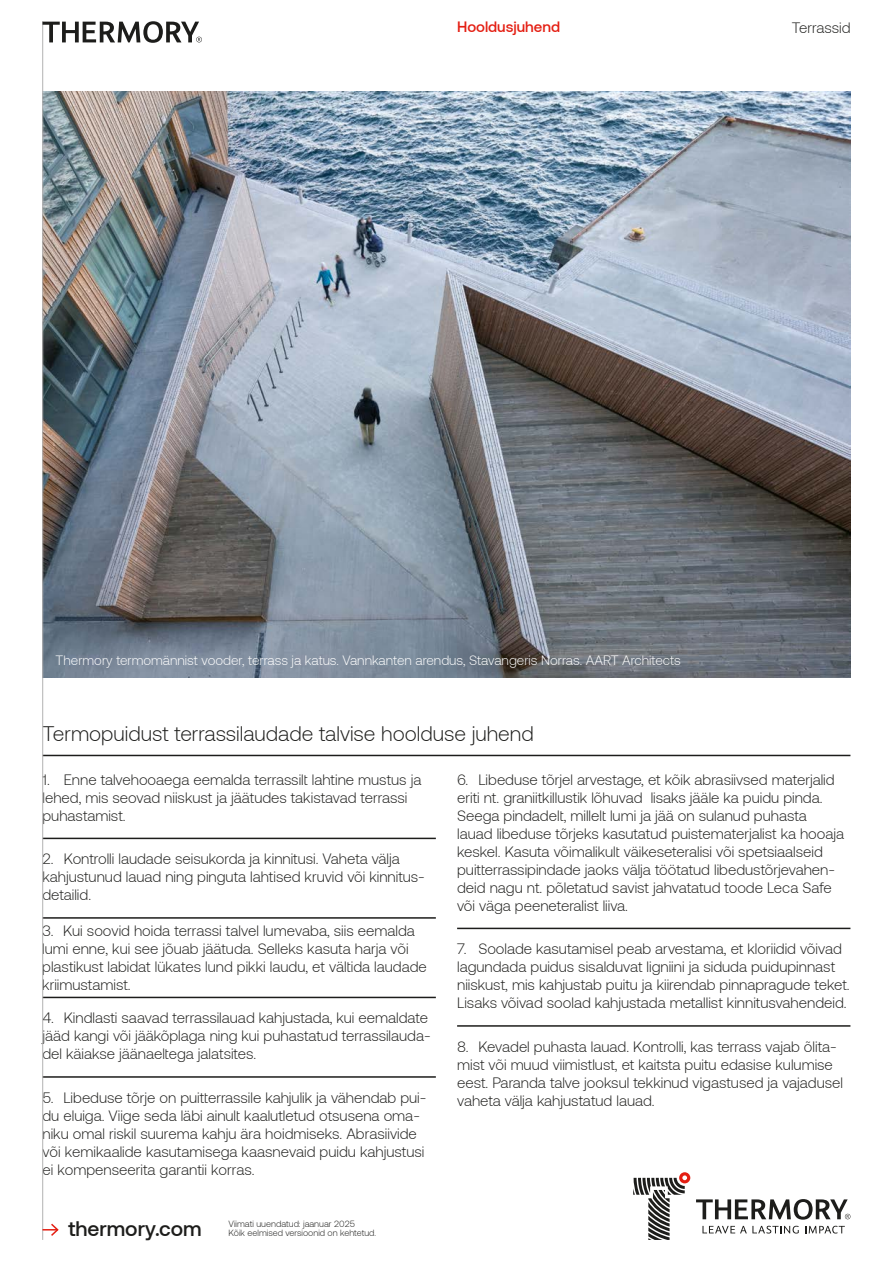
<style>
.page{position:relative;width:893px;height:1263px;background:#fff}
.page>*{position:absolute;margin:0;border:0;box-sizing:border-box;transform-origin:0 0}
.t1{font:300 21px "Aeonik";color:#1d1d1b}
.t2{font:500 21px "Aeonik";color:#1d1d1b}
.t3{font:300 15px/18px "Aeonik";color:#1d1d1b}
.t4{font:500 15px "Aeonik";color:#e41f13}
.t5{font:300 13.5px "Aeonik";color:#fff}
.t6{font:300 9px/9px "Aeonik";color:#1d1d1b}
</style>
<div class="page">
<img style="left:43px;top:92px;width:807px;height:585px">
<hr style="left:43px;top:755px;width:807px;height:1px;background:#1d1d1b">
<hr style="left:43px;top:838px;width:393px;height:1px;background:#1d1d1b">
<hr style="left:43px;top:917px;width:393px;height:2px;background:#1d1d1b">
<hr style="left:43px;top:997px;width:393px;height:1px;background:#1d1d1b">
<hr style="left:43px;top:1076px;width:393px;height:2px;background:#1d1d1b">
<hr style="left:457px;top:928px;width:393px;height:1px;background:#1d1d1b">
<hr style="left:457px;top:1025px;width:393px;height:2px;background:#1d1d1b">
<hr style="left:42px;top:21px;width:1px;height:1219px;background:#b3b2b2">
<svg style="left:43px;top:21px;width:159px;height:22px"></svg>
<svg style="left:633px;top:1172px;width:57px;height:68px"></svg>
<svg style="left:696px;top:1199px;width:154px;height:21px"></svg>
<svg style="left:702px;top:1226px;width:97px;height:7px"></svg>
<svg style="left:805px;top:1226px;width:40px;height:7px"></svg>
<svg style="left:43px;top:1222px;width:16px;height:15px"></svg>
<p class="t4" style="left:457px;top:18px;width:105px">Hooldusjuhend</p>
<p class="t3" style="left:792px;top:19px;width:60px">Terrassid</p>
<p class="t5" style="left:56px;top:652px;width:627px">Thermory termomännist vooder, terrass ja katus. Vannkanten arendus, Stavangeris Norras. AART Architects</p>
<h1 class="t1" style="left:43px;top:722px;width:493px">Termopuidust terrassilaudade talvise hoolduse juhend</h1>
<p class="t3" style="left:43px;top:770px;width:380px">1. Enne talvehooaega eemalda terrassilt lahtine mustus ja lehed, mis seovad niiskust ja jäätudes takistavad terrassi puhastamist.</p>
<p class="t3" style="left:43px;top:850px;width:384px">2. Kontrolli laudade seisukorda ja kinnitusi. Vaheta välja kahjustunud lauad ning pinguta lahtised kruvid või kinnitus&shy;detailid.</p>
<p class="t3" style="left:42px;top:921px;width:386px">3. Kui soovid hoida terrassi talvel lumevaba, siis eemalda lumi enne, kui see jõuab jäätuda. Selleks kasuta harja või plastikust labidat lükates lund pikki laudu, et vältida laudade kriimustamist.</p>
<p class="t3" style="left:43px;top:1009px;width:390px">4. Kindlasti saavad terrassilauad kahjustada, kui eemaldate jääd kangi või jääkõplaga ning kui puhastatud terrassilauda&shy;del käiakse jäänaeltega jalatsites.</p>
<p class="t3" style="left:43px;top:1088px;width:385px">5. Libeduse tõrje on puitterrassile kahjulik ja vähendab pui&shy;du eluiga. Viige seda läbi ainult kaalutletud otsusena oma&shy;niku omal riskil suurema kahju ära hoidmiseks. Abrasiivide või kemikaalide kasutamisega kaasnevaid puidu kahjustusi ei kompenseerita garantii korras.</p>
<p class="t3" style="left:457px;top:770px;width:389px">6. Libeduse tõrjel arvestage, et kõik abrasiivsed materjalid eriti nt. graniitkillustik lõhuvad lisaks jääle ka puidu pinda.<br>Seega pindadelt, millelt lumi ja jää on sulanud puhasta lauad libeduse tõrjeks kasutatud puistematerjalist ka hooaja keskel. Kasuta võimalikult väikeseteralisi või spetsiaalseid puitterrassipindade jaoks välja töötatud libedustõrjevahen&shy;deid nagu nt. põletatud savist jahvatatud toode Leca Safe või väga peeneteralist liiva.</p>
<p class="t3" style="left:457px;top:940px;width:394px">7. Soolade kasutamisel peab arvestama, et kloriidid võivad lagundada puidus sisalduvat ligniini ja siduda puidupinnast niiskust, mis kahjustab puitu ja kiirendab pinnapragude teket.<br>Lisaks võivad soolad kahjustada metallist kinnitusvahendeid.</p>
<p class="t3" style="left:457px;top:1037px;width:387px">8. Kevadel puhasta lauad. Kontrolli, kas terrass vajab õlita&shy;mist või muud viimistlust, et kaitsta puitu edasise kulumise eest. Paranda talve jooksul tekkinud vigastused ja vajadusel vaheta välja kahjustatud lauad.</p>
<h1 class="t2" style="left:68px;top:1217px;width:135px">thermory.com</h1>
<p class="t6" style="left:229px;top:1219px;width:149px">Viimati uuendatud: jaanuar 2025<br>Kõik eelmised versioonid on kehtetud.</p>
</div>
